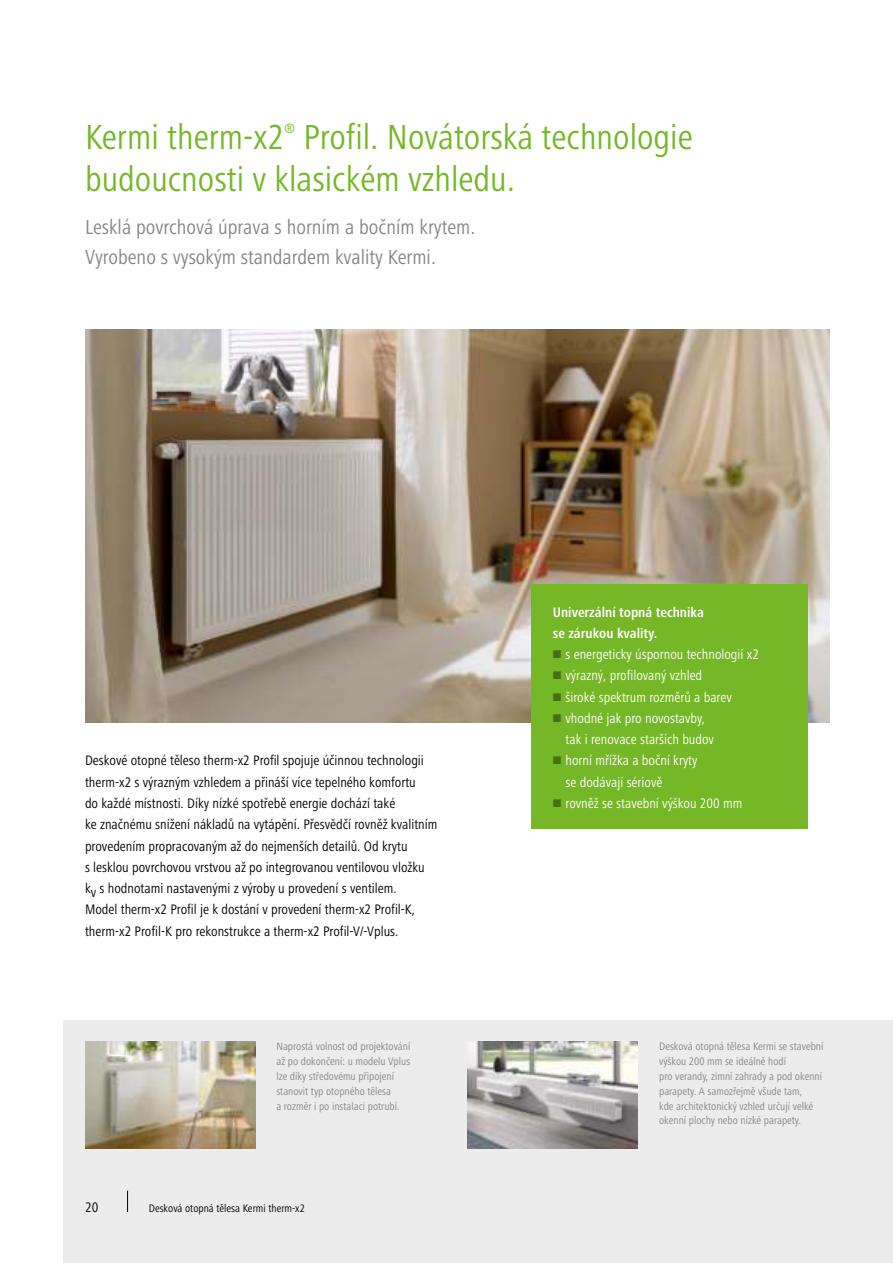
<style>
.page{position:relative;width:893px;height:1263px;background:#fff}
.page>*{position:absolute;margin:0;border:0;box-sizing:border-box;transform-origin:0 0}
.t1{font:condensed 36px/42.5px "Frutiger Next LTW1 G";color:#75b726}
.t2{font:condensed 21px/29.7px "Frutiger Next LTW1 G";color:#868686}
.t3{font:condensed 14.25px/21.3px "Frutiger Next LTW1 G";color:#000}
.t4{font:condensed 14.25px/21.3px "Frutiger Next LTW1 G";color:#fff}
.t5{font:700 condensed 14.25px/21.3px "Frutiger Next LTW1 G";color:#fff}
.t6{font:condensed 13.95px "Frutiger Next LTW1 G";color:#75b726}
.t7{font:condensed 11.25px/14.9px "Frutiger Next LTW1 G";color:#868686}
.t8{font:condensed 11.25px "Frutiger Next LTW1 G";color:#000}
</style>
<div class="page">
<div style="left:64px;top:1020px;width:829px;height:243px;background:#ececec"></div>
<svg style="left:127px;top:1191px;width:1px;height:21px"></svg>
<img style="left:85px;top:330px;width:744px;height:393px">
<div style="left:531px;top:585px;width:277px;height:244px;background:#75b726"></div>
<img style="left:85px;top:1042px;width:170px;height:106px">
<img style="left:468px;top:1042px;width:170px;height:106px">
<h1 class="t1" style="left:85px;top:116px;width:609px;text-indent:218px">Profil. Novátorská technologie budoucnosti v klasickém vzhledu.</h1>
<h2 class="t2" style="left:85px;top:212px;width:392px">Lesklá povrchová úprava s horním a bočním krytem.<br>Vyrobeno s vysokým standardem kvality Kermi.</h2>
<h1 class="t1" style="left:85px;top:116px;width:201px">Kermi therm-x2</h1>
<p class="t6" style="left:284px;top:121px;width:12px">®</p>
<p class="t3" style="left:85px;top:750px;width:354px">Deskové otopné těleso therm-x2 Profil spojuje účinnou technologii therm-x2 s výrazným vzhledem a přináší více tepelného komfortu<br>do každé místnosti. Díky nízké spotřebě energie dochází také<br>ke značnému snížení nákladů na vytápění. Přesvědčí rovněž kvalitním provedením propracovaným až do nejmenších detailů. Od krytu<br>s lesklou povrchovou vrstvou až po integrovanou ventilovou vložku kv s hodnotami nastavenými z výroby u provedení s ventilem.<br>Model therm-x2 Profil je k dostání v provedení therm-x2 Profil-K, therm-x2 Profil-K pro rekonstrukce a therm-x2 Profil-V/-Vplus.</p>
<p class="t5" style="left:553px;top:601px;width:153px">Univerzální topná technika se zárukou kvality.</p>
<p class="t4" style="left:566px;top:644px;width:195px">s energeticky úspornou technologií x2 výrazný, profilovaný vzhled<br>široké spektrum rozměrů a barev vhodné jak pro novostavby,<br>tak i renovace starších budov<br>horní mřížka a boční kryty<br>se dodávají sériově<br>rovněž se stavební výškou 200 mm</p>
<p class="t7" style="left:276px;top:1039px;width:136px">Naprostá volnost od projektování až po dokončení: u modelu Vplus lze díky středovému připojení stanovit typ otopného tělesa<br>a rozměr i po instalaci potrubí.</p>
<p class="t7" style="left:659px;top:1039px;width:166px">Desková otopná tělesa Kermi se stavební výškou 200 mm se ideálně hodí<br>pro verandy, zimní zahrady a pod okenní parapety. A samozřejmě všude tam,<br>kde architektonický vzhled určují velké okenní plochy nebo nízké parapety.</p>
<p class="t3" style="left:85px;top:1197px;width:15px">20</p>
<p class="t8" style="left:149px;top:1202px;width:158px">Desková otopná tělesa Kermi therm-x2</p>
</div>
